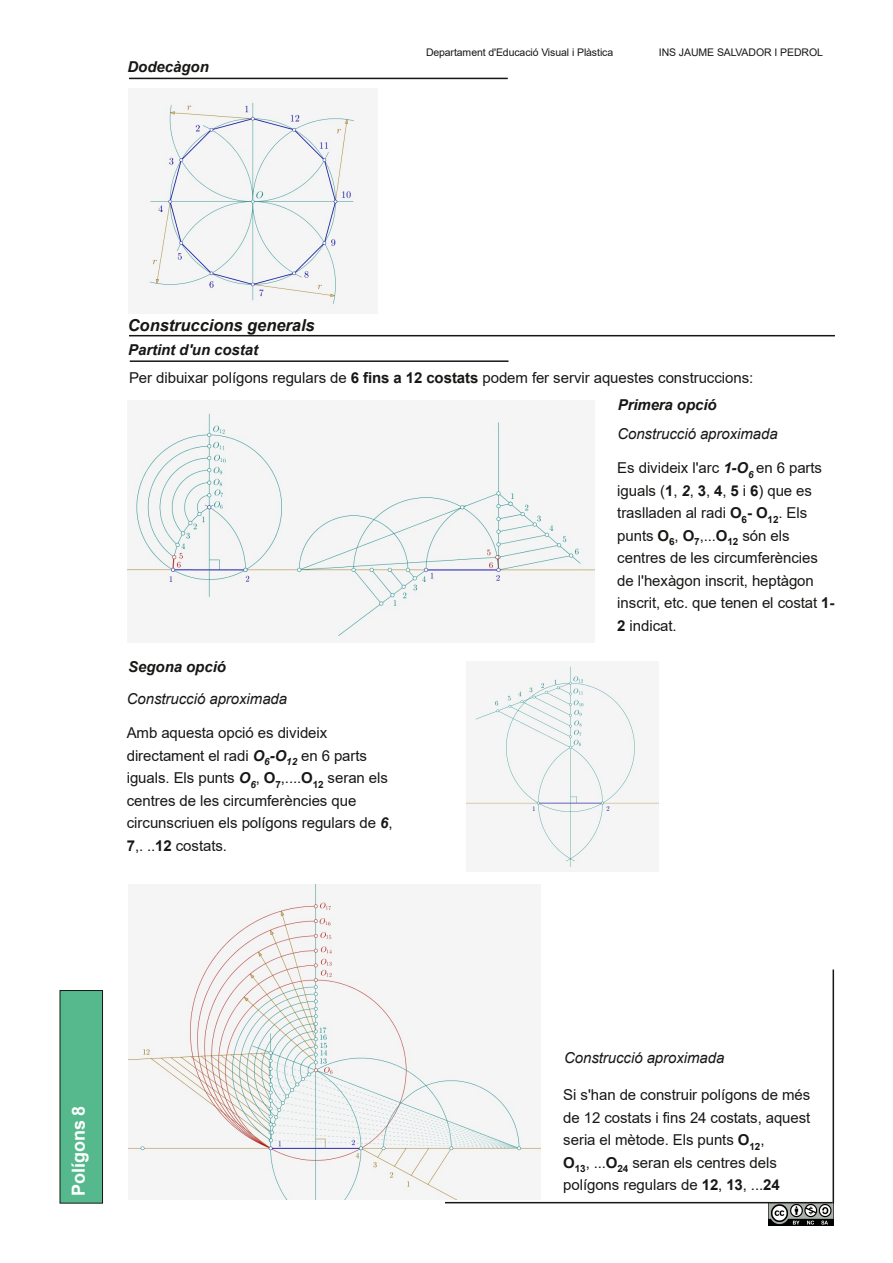
<style>
.page{position:relative;width:893px;height:1263px;background:#fff}
.page>*{position:absolute;margin:0;border:0;box-sizing:border-box;transform-origin:0 0}
.t1{font:700 18px "Arial";color:#fff}
.t2{font:italic 700 16.5px "Arial";color:#181715}
.t3{font:15px/22.5px "Arial";letter-spacing:-.005em;color:#181715}
.t4{font:italic 15px "Arial";letter-spacing:-.005em;color:#181715}
.t5{font:italic 700 15px "Arial";letter-spacing:-.005em;color:#181715}
.t6{font:10.5px "Arial";letter-spacing:-.01em;color:#181715}
.s1{font-weight:700}
.s2{font-weight:700;font-style:italic}
</style>
<div class="page">
<img style="left:768px;top:1203px;width:65px;height:22px">
<hr style="left:445px;top:1202px;width:387px;height:1px;background:#181715">
<div style="left:60px;top:990px;width:43px;height:213px;background:#55b98d"></div>
<div style="left:60px;top:990px;width:43px;height:213px;border:1px solid #181715"></div>
<hr style="left:832px;top:969px;width:2px;height:234px;background:#181715">
<hr style="left:129px;top:78px;width:379px;height:1px;background:#181715">
<img style="left:145px;top:99px;width:211px;height:211px">
<hr style="left:130px;top:360px;width:379px;height:2px;background:#181715">
<div style="left:128px;top:410px;width:466px;height:230px;background:#f5f5f5"></div>
<div style="left:466px;top:665px;width:193px;height:203px;background:#f5f5f5"></div>
<img style="left:128px;top:884px;width:412px;height:315px">
<hr style="left:129px;top:335px;width:706px;height:1px;background:#181715">
<p class="t5" style="left:128px;top:59px;width:83px">Dodecàgon</p>
<p class="t6" style="left:426px;top:47px;width:189px">Departament d'Educació Visual i Plàstica</p>
<p class="t6" style="left:659px;top:47px;width:166px">INS JAUME SALVADOR I PEDROL</p>
<p class="t2" style="left:128px;top:316px;width:188px">Construccions generals</p>
<p class="t5" style="left:128px;top:341px;width:131px">Partint d'un costat</p>
<p class="t3" style="left:129px;top:366px;width:626px">Per dibuixar polígons regulars de <span class="s1">6 fins a 12 costats</span> podem fer servir aquestes construccions:</p>
<p class="t5" style="left:618px;top:396px;width:100px">Primera opció</p>
<p class="t4" style="left:617px;top:425px;width:162px">Construcció aproximada</p>
<p class="t5" style="left:128px;top:659px;width:99px">Segona opció</p>
<p class="t4" style="left:127px;top:691px;width:162px">Construcció aproximada</p>
<p class="t3" style="left:127px;top:722px;width:267px">Amb aquesta opció es divideix directament el radi <span class="s2">O</span><sub>6</sub><span class="s2">-O</span><sub>12</sub> en 6 parts iguals. Els punts <span class="s2">O</span><sub>6</sub>, <span class="s1">O</span><sub>7</sub>,....<span class="s1">O</span><sub>12</sub> seran els centres de les circumferències que circunscriuen els polígons regulars de <span class="s2">6</span>, <span class="s1">7</span>,. ..<span class="s1">12</span> costats.</p>
<p class="t3" style="left:617px;top:457px;width:219px">Es divideix l'arc <span class="s2">1-O</span><sub>6</sub> en 6 parts iguals (<span class="s1">1</span>, <span class="s2">2</span>, <span class="s1">3</span>, <span class="s1">4</span>, <span class="s1">5</span> i <span class="s1">6</span>) que es traslladen al radi <span class="s1">O</span><sub>6</sub><span class="s1">- O</span><sub>12</sub>. Els punts <span class="s1">O</span><sub>6</sub>, <span class="s1">O</span><sub>7</sub>,...<span class="s1">O</span><sub>12</sub> són els centres de les circumferències de l'hexàgon inscrit, heptàgon inscrit, etc. que tenen el costat <span class="s1">1-<br>2</span> indicat.</p>
<p class="t1" style="left:69px;top:1196px;width:92px;rotate:-90deg">Polígons 8</p>
<p class="t4" style="left:564px;top:1049px;width:162px">Construcció aproximada</p>
<p class="t3" style="left:563px;top:1084px;width:249px">Si s'han de construir polígons de més de 12 costats i fins 24 costats, aquest seria el mètode. Els punts <span class="s1">O</span><sub>12</sub>,<br><span class="s1">O</span><sub>13</sub>, ...<span class="s1">O</span><sub>24</sub> seran els centres dels polígons regulars de <span class="s1">12</span>, <span class="s1">13</span>, ...<span class="s1">24</span></p>
</div>
